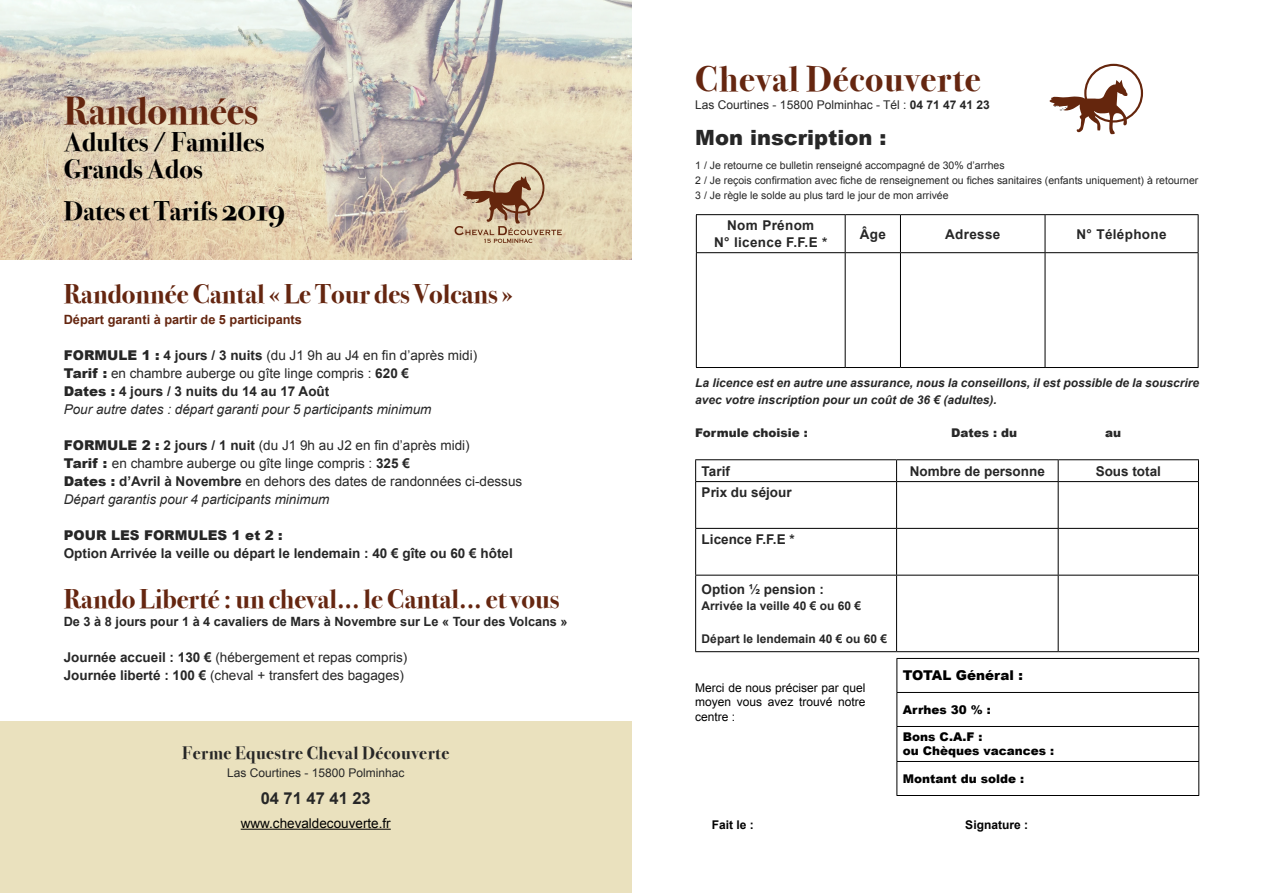
<style>
.page{position:relative;width:1263px;height:893px;background:#fff}
.page>*{position:absolute;margin:0;border:0;box-sizing:border-box;transform-origin:0 0}
.t1{font:700 39px "Bodoni Svty Two OSITCTT";color:#652610}
.t2{font:700 36px "Bodoni Svty Two OSITCTT";letter-spacing:.025em;color:#652610}
.t3{font:700 27px "Bodoni Svty Two OSITCTT";color:#652610}
.t4{font:700 27px/27px "Bodoni Svty Two OSITCTT";color:#000}
.t5{font:900 21px "Arial";color:#272727}
.t6{font:700 18px "Bodoni Svty Two OSITCTT";letter-spacing:.025em;color:#272727}
.t7{font:700 16.5px "Arial";color:#272727}
.t8{font:13.5px/18px "Arial";color:#272727}
.t9{font:700 13.5px "Arial";color:#272727}
.t10{font:700 13.5px/16.2px "Arial";letter-spacing:.025em;color:#272727;text-align:center}
.t11{font:13.5px "Arial";color:#000}
.t12{font:900 13.5px "Arial";color:#272727}
.t13{font:900 13.5px "Arial";color:#000}
.t14{font:700 12.75px "Arial";color:#272727}
.t15{font:700 12.75px "Arial";color:#652610}
.t16{font:italic 700 12px/16.5px "Arial";color:#272727}
.t17{font:12px "Arial";color:#272727}
.t18{font:12px/14.4px "Arial";color:#000;text-align:justify}
.t19{font:900 12px/14.4px "Arial";color:#000}
.t20{font:700 12px "Arial";color:#272727}
.t21{font:900 12px "Arial";color:#272727}
.t22{font:700 12px "Arial";color:#000}
.t23{font:10.5px/15px "Arial";color:#272727}
.s1{font-size:31.5px}
.s2{font-weight:900}
.s3{font-weight:700}
.s4{font-style:italic}
</style>
<div class="page">
<img style="left:0;top:0;width:631px;height:259px">
<svg style="left:455px;top:162px;width:107px;height:81px;background:#c8b194"></svg>
<div style="left:0;top:721px;width:631px;height:172px;background:#eae1be"></div>
<hr style="left:241px;top:829px;width:150px;height:1px;background:#000">
<svg style="left:697px;top:215px;width:501px;height:37px"></svg>
<hr style="left:696px;top:214px;width:149px;height:1px;background:#000">
<hr style="left:696px;top:215px;width:1px;height:37px;background:#000">
<hr style="left:845px;top:214px;width:55px;height:1px;background:#000">
<hr style="left:845px;top:215px;width:1px;height:37px;background:#000">
<hr style="left:900px;top:214px;width:145px;height:1px;background:#000">
<hr style="left:900px;top:215px;width:1px;height:37px;background:#000">
<hr style="left:1045px;top:214px;width:153px;height:1px;background:#000">
<hr style="left:1045px;top:215px;width:1px;height:37px;background:#000">
<hr style="left:1198px;top:215px;width:1px;height:37px;background:#000">
<hr style="left:696px;top:252px;width:149px;height:1px;background:#000">
<hr style="left:696px;top:253px;width:1px;height:114px;background:#000">
<hr style="left:845px;top:252px;width:55px;height:1px;background:#000">
<hr style="left:845px;top:253px;width:1px;height:114px;background:#000">
<hr style="left:900px;top:252px;width:145px;height:1px;background:#000">
<hr style="left:900px;top:253px;width:1px;height:114px;background:#000">
<hr style="left:1045px;top:252px;width:153px;height:1px;background:#000">
<hr style="left:1045px;top:253px;width:1px;height:114px;background:#000">
<hr style="left:1198px;top:253px;width:1px;height:114px;background:#000">
<hr style="left:696px;top:367px;width:149px;height:1px;background:#000">
<hr style="left:845px;top:367px;width:55px;height:1px;background:#000">
<hr style="left:900px;top:367px;width:145px;height:1px;background:#000">
<hr style="left:1045px;top:367px;width:153px;height:1px;background:#000">
<hr style="left:695px;top:459px;width:201px;height:1px;background:#000">
<svg style="left:695px;top:460px;width:1px;height:21px"></svg>
<hr style="left:896px;top:459px;width:162px;height:1px;background:#000">
<svg style="left:896px;top:460px;width:1px;height:21px"></svg>
<hr style="left:1058px;top:459px;width:141px;height:1px;background:#000">
<svg style="left:1058px;top:460px;width:1px;height:21px"></svg>
<svg style="left:1198px;top:460px;width:1px;height:21px"></svg>
<hr style="left:695px;top:481px;width:201px;height:1px;background:#000">
<hr style="left:695px;top:482px;width:1px;height:46px;background:#000">
<hr style="left:896px;top:481px;width:162px;height:1px;background:#000">
<hr style="left:896px;top:482px;width:1px;height:46px;background:#000">
<hr style="left:1058px;top:481px;width:141px;height:1px;background:#000">
<hr style="left:1058px;top:482px;width:1px;height:46px;background:#000">
<hr style="left:1198px;top:482px;width:1px;height:46px;background:#000">
<hr style="left:695px;top:528px;width:201px;height:1px;background:#000">
<hr style="left:695px;top:529px;width:1px;height:46px;background:#000">
<hr style="left:896px;top:528px;width:162px;height:1px;background:#000">
<hr style="left:896px;top:529px;width:1px;height:46px;background:#000">
<hr style="left:1058px;top:528px;width:141px;height:1px;background:#000">
<hr style="left:1058px;top:529px;width:1px;height:46px;background:#000">
<hr style="left:1198px;top:529px;width:1px;height:46px;background:#000">
<hr style="left:695px;top:575px;width:201px;height:1px;background:#000">
<hr style="left:695px;top:575px;width:1px;height:76px;background:#000">
<hr style="left:896px;top:575px;width:162px;height:1px;background:#000">
<hr style="left:896px;top:575px;width:1px;height:76px;background:#000">
<hr style="left:1058px;top:575px;width:141px;height:1px;background:#000">
<hr style="left:1058px;top:575px;width:1px;height:76px;background:#000">
<hr style="left:1198px;top:575px;width:1px;height:76px;background:#000">
<hr style="left:695px;top:651px;width:201px;height:1px;background:#000">
<hr style="left:896px;top:651px;width:162px;height:1px;background:#000">
<hr style="left:1058px;top:651px;width:141px;height:1px;background:#000">
<hr style="left:896px;top:658px;width:303px;height:1px;background:#000">
<hr style="left:896px;top:659px;width:1px;height:33px;background:#000">
<hr style="left:1198px;top:659px;width:1px;height:33px;background:#000">
<hr style="left:896px;top:692px;width:303px;height:1px;background:#000">
<hr style="left:896px;top:693px;width:1px;height:33px;background:#000">
<hr style="left:1198px;top:693px;width:1px;height:33px;background:#000">
<hr style="left:896px;top:726px;width:303px;height:1px;background:#000">
<hr style="left:896px;top:727px;width:1px;height:34px;background:#000">
<hr style="left:1198px;top:727px;width:1px;height:34px;background:#000">
<hr style="left:896px;top:761px;width:303px;height:1px;background:#000">
<hr style="left:896px;top:762px;width:1px;height:33px;background:#000">
<hr style="left:1198px;top:762px;width:1px;height:33px;background:#000">
<hr style="left:896px;top:795px;width:303px;height:1px;background:#000">
<svg style="left:1049px;top:64px;width:94px;height:70px"></svg>
<h1 class="t1" style="left:64px;top:88px;width:196px">Randonnées</h1>
<h3 class="t4" style="left:64px;top:129px;width:202px">Adultes / Familles<br>Grands Ados</h3>
<h3 class="t4" style="left:64px;top:198px;width:223px">Dates et Tarifs <span class="s1">2019</span></h3>
<h3 class="t3" style="left:64px;top:278px;width:451px">Randonnée Cantal « Le Tour des Volcans »</h3>
<p class="t15" style="left:64px;top:311px;width:240px">Départ garanti à partir de 5 participants</p>
<p class="t8" style="left:64px;top:347px;width:415px"><span class="s2">FORMULE 1 :</span> <span class="s3">4 jours / 3 nuits</span> (du J1 9h au J4 en fin d’après midi)<br><span class="s2">Tarif :</span> en chambre auberge ou gîte linge compris : <span class="s3">620 €<br></span><span class="s2">Dates :</span> <span class="s3">4 jours / 3 nuits du 14 au 17 Août<br></span><span class="s4">Pour autre dates : départ garanti pour 5 participants minimum</span></p>
<p class="t8" style="left:64px;top:437px;width:460px"><span class="s2">FORMULE 2 :</span> <span class="s3">2 jours / 1 nuit</span> (du J1 9h au J2 en fin d’après midi)<br><span class="s2">Tarif :</span> en chambre auberge ou gîte linge compris : <span class="s3">325 €<br></span><span class="s2">Dates :</span> <span class="s3">d’Avril à Novembre</span> en dehors des dates de randonnées ci-dessus <span class="s4">Départ garantis pour 4 participants minimum</span></p>
<p class="t12" style="left:64px;top:526px;width:220px">POUR LES FORMULES 1 et 2 :</p>
<p class="t9" style="left:64px;top:545px;width:450px">Option Arrivée la veille ou départ le lendemain : 40 € gîte ou 60 € hôtel</p>
<h3 class="t3" style="left:64px;top:583px;width:497px">Rando Liberté : un cheval... le Cantal... et vous</h3>
<p class="t14" style="left:64px;top:613px;width:505px">De 3 à 8 jours pour 1 à 4 cavaliers de Mars à Novembre sur Le « Tour des Volcans »</p>
<p class="t8" style="left:64px;top:648px;width:345px"><span class="s3">Journée accueil : 130 €</span> (hébergement et repas compris)<br><span class="s3">Journée liberté : 100 €</span> (cheval + transfert des bagages)</p>
<h3 class="t6" style="left:182px;top:742px;width:269px">Ferme Equestre Cheval Découverte</h3>
<p class="t17" style="left:227px;top:765px;width:179px">Las Courtines - 15800 Polminhac</p>
<p class="t7" style="left:261px;top:787px;width:112px">04 71 47 41 23</p>
<p class="t11" style="left:241px;top:814px;width:152px">www.chevaldecouverte.fr</p>
<h2 class="t2" style="left:695px;top:58px;width:287px">Cheval Découverte</h2>
<p class="t17" style="left:695px;top:97px;width:296px">Las Courtines - 15800 Polminhac - Tél : <span class="s3">04 71 47 41 23</span></p>
<h3 class="t5" style="left:695px;top:123px;width:193px">Mon inscription :</h3>
<p class="t23" style="left:695px;top:158px;width:505px">1 / Je retourne ce bulletin renseigné accompagné de 30% d’arrhes<br>2 / Je reçois confirmation avec fiche de renseignement ou fiches sanitaires (enfants uniquement) à retourner<br>3 / Je règle le solde au plus tard le jour de mon arrivée</p>
<p class="t10" style="left:714px;top:218px;width:115px">Nom Prénom<br>N° licence F.F.E *</p>
<p class="t9" style="left:860px;top:225px;width:28px">Âge</p>
<p class="t10" style="left:945px;top:226px;width:57px">Adresse</p>
<p class="t10" style="left:1076px;top:226px;width:92px">N° Téléphone</p>
<p class="t16" style="left:695px;top:375px;width:505px">La licence est en autre une assurance, nous la conseillons, il est possible de la souscrire avec votre inscription pour un coût de 36 € (adultes).</p>
<p class="t21" style="left:695px;top:424px;width:114px">Formule choisie :</p>
<p class="t21" style="left:951px;top:424px;width:67px">Dates : du</p>
<p class="t21" style="left:1105px;top:424px;width:18px">au</p>
<p class="t9" style="left:702px;top:462px;width:30px">Tarif</p>
<p class="t9" style="left:910px;top:462px;width:137px">Nombre de personne</p>
<p class="t9" style="left:1096px;top:462px;width:67px">Sous total</p>
<p class="t9" style="left:702px;top:484px;width:92px">Prix du séjour</p>
<p class="t9" style="left:702px;top:531px;width:95px">Licence F.F.E *</p>
<p class="t9" style="left:702px;top:580px;width:124px">Option ½ pension :</p>
<p class="t20" style="left:702px;top:598px;width:161px">Arrivée la veille 40 € ou 60 €</p>
<p class="t20" style="left:702px;top:631px;width:187px">Départ le lendemain 40 € ou 60 €</p>
<p class="t13" style="left:903px;top:666px;width:121px">TOTAL Général :</p>
<p class="t19" style="left:903px;top:702px;width:89px">Arrhes 30 % :</p>
<p class="t19" style="left:903px;top:729px;width:153px">Bons C.A.F :<br>ou Chèques vacances :</p>
<p class="t19" style="left:903px;top:771px;width:123px">Montant du solde :</p>
<p class="t22" style="left:712px;top:817px;width:44px">Fait le :</p>
<p class="t22" style="left:965px;top:817px;width:64px">Signature :</p>
<p class="t18" style="left:695px;top:681px;width:172px">Merci de nous préciser par quel moyen vous avez trouvé notre centre :</p>
</div>
